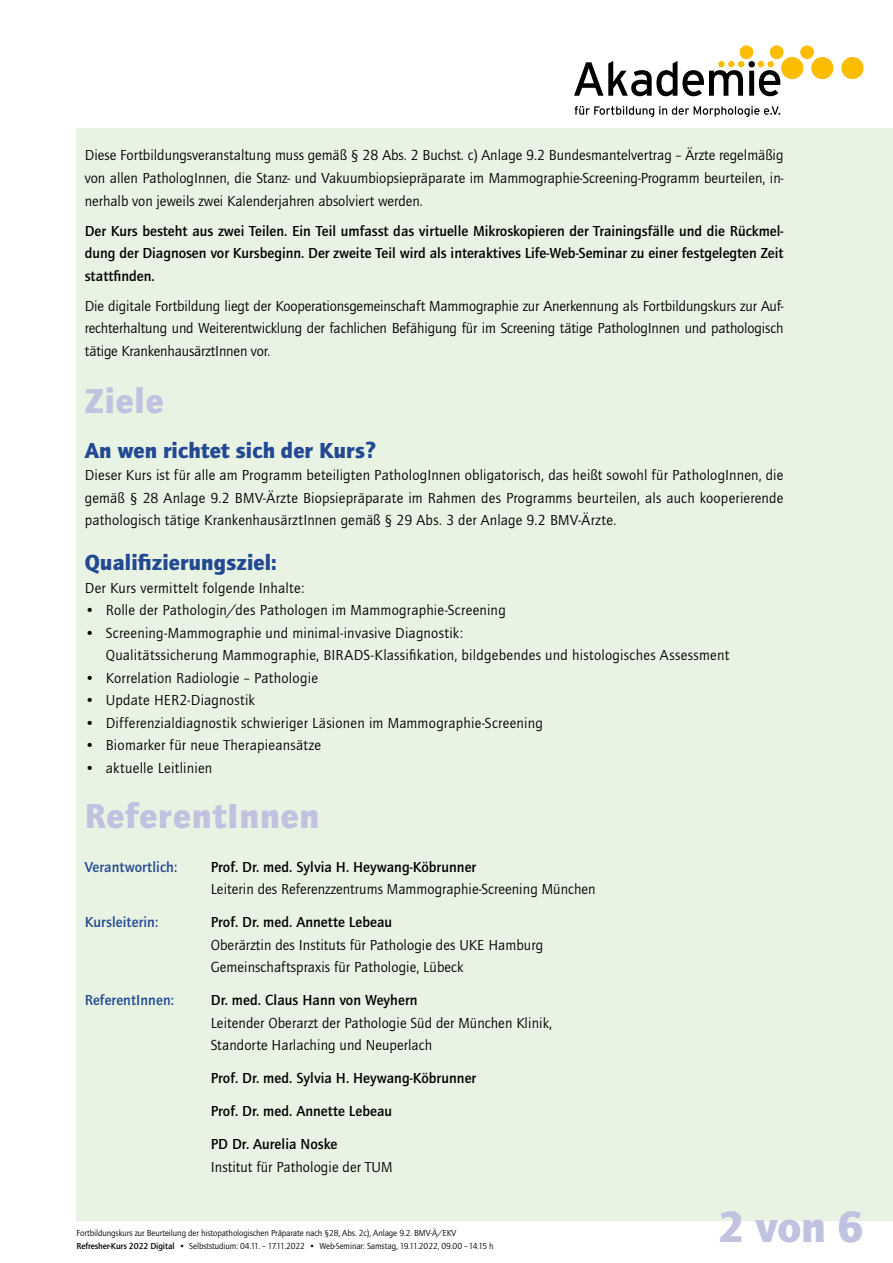
<style>
.page{position:relative;width:893px;height:1263px;background:#fff}
.page>*{position:absolute;margin:0;border:0;box-sizing:border-box;transform-origin:0 0}
.t1{font:900 45px "Quay Itc T";color:#c0c2df}
.t2{font:900 36px "Quay Itc T";letter-spacing:.025em;color:#c0c2df}
.t3{font:900 22.5px "Quay Itc T";letter-spacing:.005em;color:#224991}
.t4{font:15px/22.5px "Quay Itc T";letter-spacing:.01em;color:#000;text-align:justify}
.t5{font:700 15px/22.5px "Quay Itc T";letter-spacing:.005em;color:#000;text-align:justify}
.t6{font:700 15px "Quay Itc T";letter-spacing:.005em;color:#224991}
.t7{font:9px "Quay Itc T";letter-spacing:-.01em;color:#000}
.s1{font-weight:700}
</style>
<div class="page">
<div style="left:77px;top:128px;width:816px;height:1092px;background:#e9f3e4"></div>
<svg style="left:575px;top:106px;width:205px;height:11px"></svg>
<svg style="left:574px;top:61px;width:206px;height:35px"></svg>
<div style="left:767px;top:61px;width:7px;height:6px;background:#fcbd00;border-radius:50%"></div>
<div style="left:740px;top:46px;width:13px;height:13px;background:#fcbd00;border-radius:50%"></div>
<div style="left:740px;top:46px;width:13px;height:13px;border:1px solid #fcbd00;border-radius:50%"></div>
<div style="left:770px;top:46px;width:13px;height:13px;background:#fcbd00;border-radius:50%"></div>
<div style="left:770px;top:46px;width:13px;height:13px;border:1px solid #fcbd00;border-radius:50%"></div>
<div style="left:801px;top:46px;width:12px;height:13px;background:#fcbd00;border-radius:50%"></div>
<div style="left:801px;top:46px;width:12px;height:13px;border:1px solid #fcbd00;border-radius:50%"></div>
<div style="left:781px;top:57px;width:22px;height:22px;background:#fcbd00;border-radius:50%"></div>
<div style="left:811px;top:57px;width:22px;height:22px;background:#fcbd00;border-radius:50%"></div>
<div style="left:841px;top:57px;width:22px;height:22px;background:#fcbd00;border-radius:50%"></div>
<div style="left:718px;top:61px;width:7px;height:6px;background:#fcbd00;border-radius:50%"></div>
<p class="t4" style="left:85px;top:144px;width:700px">Diese Fortbildungsveranstaltung muss gemäß § 28 Abs. 2 Buchst. c) Anlage 9.2 Bundesmantelvertrag – Ärzte regelmäßig von allen PathologInnen, die Stanz- und Vakuumbiopsiepräparate im Mammographie-Screening-Programm beurteilen, in&shy;nerhalb von jeweils zwei Kalenderjahren absolviert werden.</p>
<p class="t5" style="left:85px;top:219px;width:700px">Der Kurs besteht aus zwei Teilen. Ein Teil umfasst das virtuelle Mikroskopieren der Trainingsfälle und die Rückmel&shy;dung der Diagnosen vor Kursbeginn. Der zweite Teil wird als interaktives Life-Web-Seminar zu einer festgelegten Zeit stattfinden.</p>
<p class="t4" style="left:85px;top:294px;width:700px">Die digitale Fortbildung liegt der Kooperationsgemeinschaft Mammographie zur Anerkennung als Fortbildungskurs zur Auf&shy;rechterhaltung und Weiterentwicklung der fachlichen Befähigung für im Screening tätige PathologInnen und pathologisch tätige KrankenhausärztInnen vor.</p>
<p class="t2" style="left:85px;top:379px;width:80px">Ziele</p>
<p class="t3" style="left:85px;top:437px;width:293px">An wen richtet sich der Kurs?</p>
<p class="t4" style="left:85px;top:464px;width:700px">Dieser Kurs ist für alle am Programm beteiligten PathologInnen obligatorisch, das heißt sowohl für PathologInnen, die gemäß § 28 Anlage 9.2 BMV-Ärzte Biopsiepräparate im Rahmen des Programms beurteilen, als auch kooperierende pathologisch tätige KrankenhausärztInnen gemäß § 29 Abs. 3 der Anlage 9.2 BMV-Ärzte.</p>
<p class="t3" style="left:85px;top:549px;width:194px">Qualifizierungsziel:</p>
<p class="t4" style="left:85px;top:576px;width:221px">Der Kurs vermittelt folgende Inhalte:</p>
<p class="t4" style="left:85px;top:599px;width:422px">• Rolle der Pathologin/des Pathologen im Mammographie-Screening</p>
<p class="t4" style="left:85px;top:621px;width:380px">• Screening-Mammographie und minimal-invasive Diagnostik:</p>
<p class="t4" style="left:106px;top:644px;width:625px">Qualitätssicherung Mammographie, BIRADS-Klassifikation, bildgebendes und histologisches Assessment</p>
<p class="t4" style="left:85px;top:666px;width:235px">• Korrelation Radiologie – Pathologie</p>
<p class="t4" style="left:85px;top:689px;width:172px">• Update HER2-Diagnostik</p>
<p class="t4" style="left:85px;top:711px;width:460px">• Differenzialdiagnostik schwieriger Läsionen im Mammographie-Screening</p>
<p class="t4" style="left:85px;top:734px;width:238px">• Biomarker für neue Therapieansätze</p>
<p class="t4" style="left:85px;top:756px;width:129px">• aktuelle Leitlinien</p>
<p class="t2" style="left:85px;top:795px;width:236px">ReferentInnen</p>
<p class="t6" style="left:85px;top:858px;width:94px">Verantwortlich:</p>
<p class="t5" style="left:211px;top:855px;width:267px">Prof. Dr. med. Sylvia H. Heywang-Köbrunner</p>
<p class="t4" style="left:211px;top:878px;width:386px">Leiterin des Referenzzentrums Mammographie-Screening München</p>
<p class="t6" style="left:85px;top:913px;width:75px">Kursleiterin:</p>
<p class="t5" style="left:211px;top:911px;width:183px">Prof. Dr. med. Annette Lebeau</p>
<p class="t4" style="left:211px;top:933px;width:334px">Oberärztin des Instituts für Pathologie des UKE Hamburg</p>
<p class="t4" style="left:211px;top:956px;width:254px">Gemeinschaftspraxis für Pathologie, Lübeck</p>
<p class="t6" style="left:85px;top:991px;width:91px">ReferentInnen:</p>
<p class="t5" style="left:211px;top:989px;width:208px">Dr. med. Claus Hann von Weyhern</p>
<p class="t4" style="left:211px;top:1011px;width:343px">Leitender Oberarzt der Pathologie Süd der München Klinik,</p>
<p class="t4" style="left:211px;top:1034px;width:223px">Standorte Harlaching und Neuperlach</p>
<p class="t5" style="left:211px;top:1067px;width:267px">Prof. Dr. med. Sylvia H. Heywang-Köbrunner</p>
<p class="t5" style="left:211px;top:1100px;width:183px">Prof. Dr. med. Annette Lebeau</p>
<p class="t5" style="left:211px;top:1133px;width:128px">PD Dr. Aurelia Noske</p>
<p class="t4" style="left:211px;top:1155px;width:183px">Institut für Pathologie der TUM</p>
<p class="t7" style="left:77px;top:1228px;width:381px">Fortbildungskurs zur Beurteilung der histopathologischen Präparate nach §28, Abs. 2c), Anlage 9.2. BMV-Ä/EKV</p>
<p class="t7" style="left:77px;top:1241px;width:419px"><span class="s1">Refresher-Kurs 2022 Digital</span> • Selbststudium: 04.11. – 17.11.2022 • Web-Seminar: Samstag, 19.11.2022, 09.00 –14.15 h</p>
<p class="t1" style="left:718px;top:1200px;width:147px">2 von 6</p>
</div>
